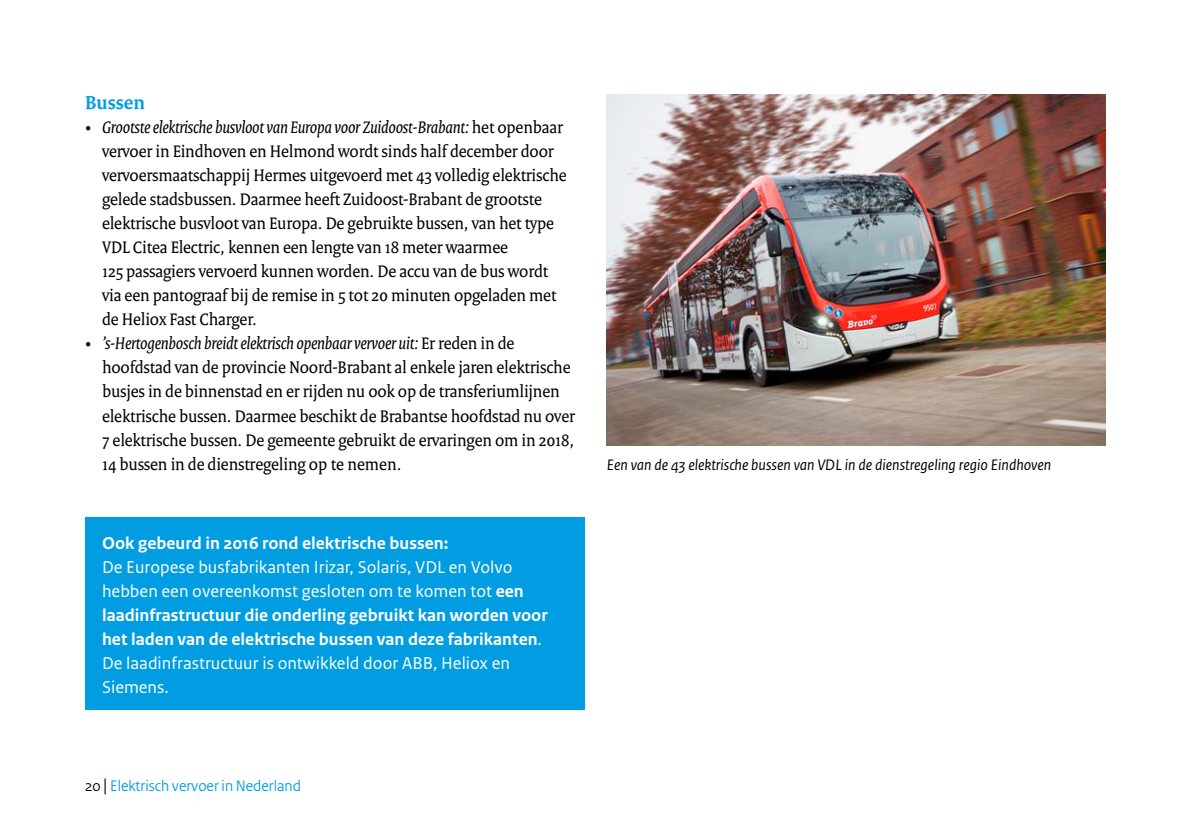
<style>
.page{position:relative;width:1191px;height:840px;background:#fff}
.page>*{position:absolute;margin:0;border:0;box-sizing:border-box;transform-origin:0 0}
._04_RO_Paragraafkop{font:700 20px "Rijksoverheid Serif";color:#009de2}
.t1{font:18px/24px "Rijksoverheid Serif";letter-spacing:-.01em;color:#000}
._21_RO_Kader_Broodte{font:18px/24px "Rijksoverheid Sans Text";color:#fff}
._20_RO_Kader_Subkop{font:700 18px "Rijksoverheid Sans Text";color:#fff}
._13_RO_Fotobijschrif{font:italic 16px "Rijksoverheid Sans Text";color:#000}
.t2{font:16px "Rijksoverheid Sans Heading";color:#009de2}
.s1{font-style:italic}
.s2{font-weight:700}
.s3{color:#000}
.s4{font-size:19px;color:#000}
</style>
<div class="page">
<div style="left:85px;top:516px;width:499px;height:193px;background:#009de2"></div>
<img style="left:607px;top:95px;width:499px;height:350px">
<p class="_04_RO_Paragraafkop" style="left:85px;top:91px;width:62px">Bussen</p>
<p class="t1" style="left:102px;top:115px;width:466px;text-indent:-17px">• <span class="s1">Grootste elektrische busvloot van Europa voor Zuidoost-Brabant:</span> het openbaar vervoer in Eindhoven en Helmond wordt sinds half december door vervoersmaatschappij Hermes uitgevoerd met 43 volledig elektrische gelede stadsbussen. Daarmee heeft Zuidoost-Brabant de grootste elektrische busvloot van Europa. De gebruikte bussen, van het type VDL Citea Electric, kennen een lengte van 18 meter waarmee<br>125 passagiers vervoerd kunnen worden. De accu van de bus wordt via een pantograaf bij de remise in 5 tot 20 minuten opgeladen met de Heliox Fast Charger.</p>
<p class="t1" style="left:102px;top:331px;width:474px;text-indent:-17px">• <span class="s1">’s-Hertogenbosch breidt elektrisch openbaar vervoer uit:</span> Er reden in de hoofdstad van de provincie Noord-Brabant al enkele jaren elektrische busjes in de binnenstad en er rijden nu ook op de transferiumlijnen elektrische bussen. Daarmee beschikt de Brabantse hoofdstad nu over 7 elektrische bussen. De gemeente gebruikt de ervaringen om in 2018, 14 bussen in de dienstregeling op te nemen.</p>
<p class="_20_RO_Kader_Subkop" style="left:102px;top:532px;width:348px">Ook gebeurd in 2016 rond elektrische bussen:</p>
<p class="_21_RO_Kader_Broodte" style="left:102px;top:554px;width:447px">De Europese busfabrikanten Irizar, Solaris, VDL en Volvo hebben een overeenkomst gesloten om te komen tot <span class="s2">een laadinfrastructuur die onderling gebruikt kan worden voor het laden van de elektrische bussen van deze fabrikanten</span>.<br>De laadinfrastructuur is ontwikkeld door ABB, Heliox en Siemens.</p>
<p class="_13_RO_Fotobijschrif" style="left:607px;top:455px;width:446px">Een van de 43 elektrische bussen van VDL in de dienstregeling regio Eindhoven</p>
<p class="t2" style="left:85px;top:776px;width:217px"><span class="s3">20</span> <span class="s4">|</span> Elektrisch vervoer in Nederland</p>
</div>
